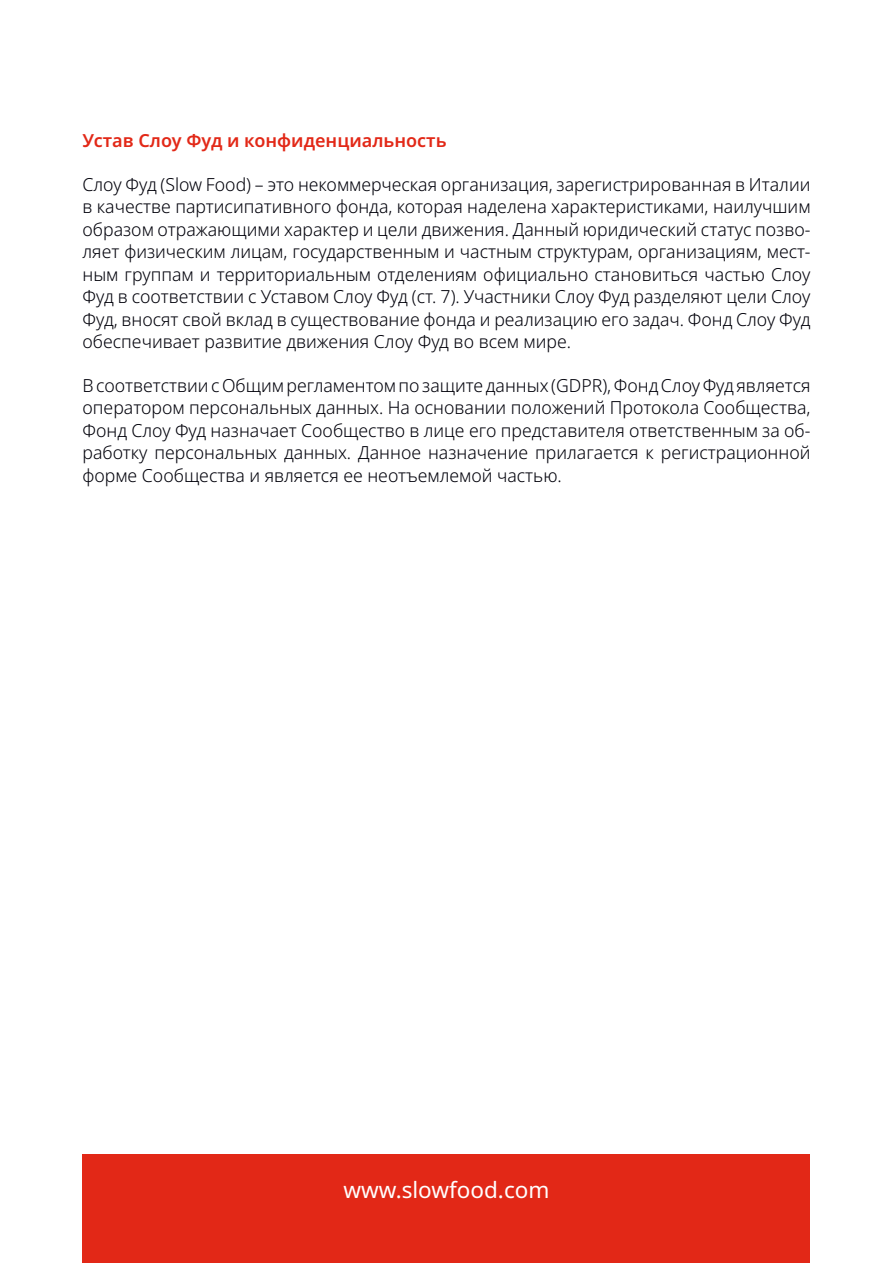
<style>
.page{position:relative;width:893px;height:1263px;background:#fff}
.page>*{position:absolute;margin:0;border:0;box-sizing:border-box;transform-origin:0 0}
.t1{font:22.5px "Noto Sans";color:#fff}
.t2{font:300 18px/22.5px "Noto Sans";color:#00000a;text-align:justify}
.t3{font:600 18px "Noto Sans";color:#e22817}
</style>
<div class="page">
<div style="left:82px;top:1154px;width:728px;height:109px;background:#e22817"></div>
<p class="t3" style="left:82px;top:128px;width:366px">Устав Слоу Фуд и конфиденциальность</p>
<p class="t2" style="left:82px;top:173px;width:729px">Слоу Фуд (Slow Food) – это некоммерческая организация, зарегистрированная в Италии в качестве партисипативного фонда, которая наделена характеристиками, наилучшим образом отражающими характер и цели движения. Данный юридический статус позво&shy;ляет физическим лицам, государственным и частным структурам, организациям, мест&shy;ным группам и территориальным отделениям официально становиться частью Слоу Фуд в соответствии с Уставом Слоу Фуд (ст. 7). Участники Слоу Фуд разделяют цели Слоу Фуд, вносят свой вклад в существование фонда и реализацию его задач. Фонд Слоу Фуд обеспечивает развитие движения Слоу Фуд во всем мире.</p>
<p class="t2" style="left:82px;top:374px;width:729px">В соответствии с Общим регламентом по защите данных (GDPR), Фонд Слоу Фуд является оператором персональных данных. На основании положений Протокола Сообщества, Фонд Слоу Фуд назначает Сообщество в лице его представителя ответственным за об&shy;работку персональных данных. Данное назначение прилагается к регистрационной форме Сообщества и является ее неотъемлемой частью.</p>
<p class="t1" style="left:344px;top:1174px;width:207px">www.slowfood.com</p>
</div>
